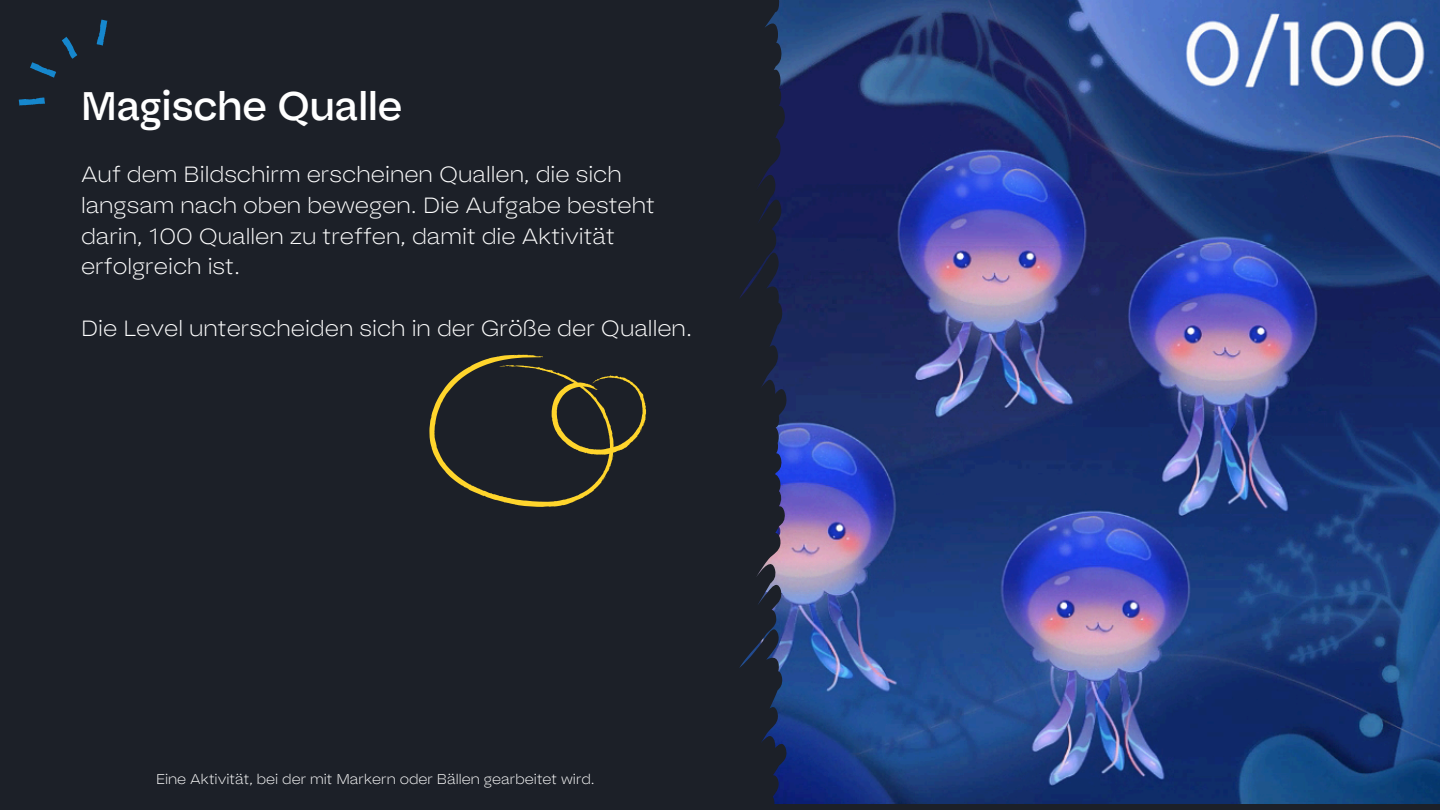
<style>
.page{position:relative;width:1440px;height:810px;background:#1c2028}
.page>*{position:absolute;margin:0;border:0;box-sizing:border-box;transform-origin:0 0}
.t1{font:39.8px "Bauziet Norm Medium";color:#fff}
.t2{font:300 expanded 22px/30.8px "Bauziet";color:#fff}
.t3{font:300 expanded 14px "Bauziet";color:#fff}
</style>
<div class="page">
<img style="left:786px;top:0;width:654px;height:804px">
<svg style="left:514px;top:0;width:272px;height:804px"></svg>
<svg style="left:97px;top:19px;width:11px;height:27px"></svg>
<svg style="left:18px;top:97px;width:27px;height:9px"></svg>
<svg style="left:30px;top:36px;width:48px;height:42px"></svg>
<svg style="left:429px;top:355px;width:218px;height:152px"></svg>
<h1 class="t1" style="left:81px;top:79px;width:323px">Magische Qualle</h1>
<p class="t2" style="left:81px;top:158px;width:575px">Auf dem Bildschirm erscheinen Quallen, die sich langsam nach oben bewegen. Die Aufgabe besteht darin, 100 Quallen zu treffen, damit die Aktivität erfolgreich ist.</p>
<p class="t2" style="left:81px;top:312px;width:613px">Die Level unterscheiden sich in der Größe der Quallen.</p>
<p class="t3" style="left:156px;top:770px;width:440px">Eine Aktivität, bei der mit Markern oder Bällen gearbeitet wird.</p>
</div>
